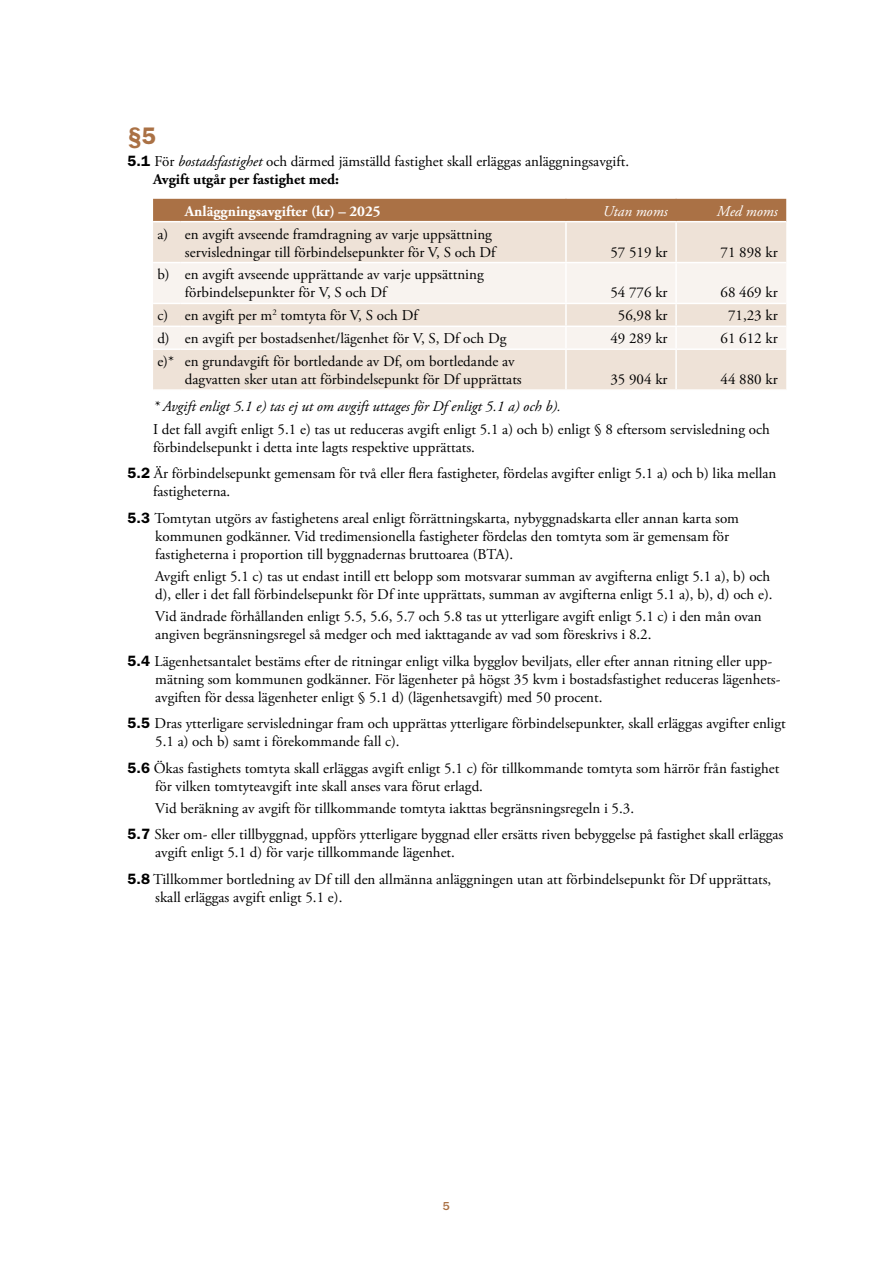
<style>
.page{position:relative;width:893px;height:1263px;background:#fff}
.page>*{position:absolute;margin:0;border:0;box-sizing:border-box;transform-origin:0 0}
.Rubrik_H2{font:600 24px "ITC Franklin Gothic Std";color:#aa7145}
.t1{font:15px/18px "Adobe Garamond Pro";color:#000}
.t2{font:italic 15px "Adobe Garamond Pro";color:#000}
.t3{font:700 15px "Adobe Garamond Pro";color:#fff}
.t4{font:700 15px "Adobe Garamond Pro";color:#000}
.t5{font:italic 15px "Adobe Garamond Pro";color:#fff}
.t6{font:500 12px "ITC Franklin Gothic Std";color:#aa7145}
.s1{font-family:"ITC Franklin Gothic Std";font-weight:600}
.s2{font-style:italic}
</style>
<div class="page">
<div style="left:153px;top:222px;width:633px;height:167px;background:#eee2d7"></div>
<svg style="left:153px;top:263px;width:633px;height:85px;fill:#f8f3ef"></svg>
<svg style="left:153px;top:262px;width:28px;height:1px"></svg>
<hr style="left:181px;top:262px;width:385px;height:1px;background:#fff">
<hr style="left:566px;top:262px;width:110px;height:1px;background:#fff">
<hr style="left:676px;top:262px;width:110px;height:1px;background:#fff">
<svg style="left:153px;top:303px;width:28px;height:1px"></svg>
<hr style="left:181px;top:303px;width:385px;height:1px;background:#fff">
<hr style="left:566px;top:303px;width:110px;height:1px;background:#fff">
<hr style="left:676px;top:303px;width:110px;height:1px;background:#fff">
<svg style="left:153px;top:326px;width:28px;height:1px"></svg>
<hr style="left:181px;top:326px;width:385px;height:1px;background:#fff">
<hr style="left:566px;top:326px;width:110px;height:1px;background:#fff">
<hr style="left:676px;top:326px;width:110px;height:1px;background:#fff">
<hr style="left:153px;top:348px;width:28px;height:2px;background:#fff">
<hr style="left:181px;top:348px;width:385px;height:2px;background:#fff">
<hr style="left:566px;top:348px;width:110px;height:2px;background:#fff">
<hr style="left:676px;top:348px;width:110px;height:2px;background:#fff">
<svg style="left:153px;top:199px;width:633px;height:23px;background:#ad774d"></svg>
<hr style="left:565px;top:222px;width:2px;height:40px;background:#fff">
<hr style="left:675px;top:222px;width:2px;height:40px;background:#fff">
<hr style="left:565px;top:263px;width:2px;height:40px;background:#fff">
<hr style="left:675px;top:263px;width:2px;height:40px;background:#fff">
<hr style="left:565px;top:304px;width:2px;height:22px;background:#fff">
<hr style="left:675px;top:304px;width:2px;height:22px;background:#fff">
<hr style="left:565px;top:327px;width:2px;height:21px;background:#fff">
<hr style="left:675px;top:327px;width:2px;height:21px;background:#fff">
<hr style="left:565px;top:350px;width:2px;height:39px;background:#fff">
<hr style="left:675px;top:350px;width:2px;height:39px;background:#fff">
<h2 class="Rubrik_H2" style="left:128px;top:122px;width:30px">§5</h2>
<p class="t1" style="left:128px;top:153px;width:503px"><span class="s1">5.1</span> För <span class="s2">bostadsfastighet</span> och därmed jämställd fastighet skall erläggas anläggningsavgift.</p>
<p class="t4" style="left:153px;top:171px;width:188px">Avgift utgår per fastighet med:</p>
<p class="t3" style="left:185px;top:202px;width:197px">Anläggningsavgifter (kr) – 2025</p>
<p class="t5" style="left:603px;top:202px;width:66px">Utan moms</p>
<p class="t5" style="left:717px;top:202px;width:62px">Med moms</p>
<p class="t1" style="left:157px;top:225px;width:12px">a)</p>
<p class="t1" style="left:185px;top:225px;width:312px">en avgift avseende framdragning av varje uppsättning servisledningar till förbindelsepunkter för V, S och Df</p>
<p class="t1" style="left:610px;top:243px;width:59px">57 519 kr</p>
<p class="t1" style="left:720px;top:243px;width:59px">71 898 kr</p>
<p class="t1" style="left:157px;top:266px;width:14px">b)</p>
<p class="t1" style="left:185px;top:266px;width:300px">en avgift avseende upprättande av varje uppsättning förbindelsepunkter för V, S och Df</p>
<p class="t1" style="left:610px;top:284px;width:59px">54 776 kr</p>
<p class="t1" style="left:720px;top:284px;width:59px">68 469 kr</p>
<p class="t1" style="left:157px;top:307px;width:12px">c)</p>
<p class="t1" style="left:185px;top:307px;width:234px">en avgift per m<sup>2</sup> tomtyta för V, S och Df</p>
<p class="t1" style="left:618px;top:307px;width:51px">56,98 kr</p>
<p class="t1" style="left:728px;top:307px;width:51px">71,23 kr</p>
<p class="t1" style="left:157px;top:330px;width:14px">d)</p>
<p class="t1" style="left:185px;top:330px;width:323px">en avgift per bostadsenhet/lägenhet för V, S, Df och Dg</p>
<p class="t1" style="left:610px;top:330px;width:59px">49 289 kr</p>
<p class="t1" style="left:720px;top:330px;width:59px">61 612 kr</p>
<p class="t1" style="left:157px;top:353px;width:18px">e)*</p>
<p class="t1" style="left:185px;top:353px;width:338px">en grundavgift för bortledande av Df, om bortledande av dagvatten sker utan att förbindelsepunkt för Df upprättats</p>
<p class="t1" style="left:610px;top:371px;width:59px">35 904 kr</p>
<p class="t1" style="left:720px;top:371px;width:59px">44 880 kr</p>
<p class="t2" style="left:153px;top:398px;width:409px">* Avgift enligt 5.1 e) tas ej ut om avgift uttages för Df enligt 5.1 a) och b).</p>
<p class="t1" style="left:153px;top:420px;width:618px">I det fall avgift enligt 5.1 e) tas ut reduceras avgift enligt 5.1 a) och b) enligt § 8 eftersom servisledning och förbindelsepunkt i detta inte lagts respektive upprättats.</p>
<p class="t1" style="left:153px;top:465px;width:625px;text-indent:-26px"><span class="s1">5.2</span> Är förbindelsepunkt gemensam för två eller flera fastigheter, fördelas avgifter enligt 5.1 a) och b) lika mellan fastigheterna.</p>
<p class="t1" style="left:155px;top:509px;width:585px;text-indent:-28px"><span class="s1">5.3</span> Tomtytan utgörs av fastighetens areal enligt förrättningskarta, nybyggnadskarta eller annan karta som kommunen godkänner. Vid tredimensionella fastigheter fördelas den tomtyta som är gemensam för fastigheterna i proportion till byggnadernas bruttoarea (BTA).</p>
<p class="t1" style="left:155px;top:568px;width:619px">Avgift enligt 5.1 c) tas ut endast intill ett belopp som motsvarar summan av avgifterna enligt 5.1 a), b) och d), eller i det fall förbindelsepunkt för Df inte upprättats, summan av avgifterna enligt 5.1 a), b), d) och e).</p>
<p class="t1" style="left:155px;top:608px;width:608px">Vid ändrade förhållanden enligt 5.5, 5.6, 5.7 och 5.8 tas ut ytterligare avgift enligt 5.1 c) i den mån ovan angiven begränsningsregel så medger och med iakttagande av vad som föreskrivs i 8.2.</p>
<p class="t1" style="left:155px;top:652px;width:627px;text-indent:-28px"><span class="s1">5.4</span> Lägenhetsantalet bestäms efter de ritningar enligt vilka bygglov beviljats, eller efter annan ritning eller upp&shy;mätning som kommunen godkänner. För lägenheter på högst 35 kvm i bostadsfastighet reduceras lägenhets&shy;avgiften för dessa lägenheter enligt § 5.1 d) (lägenhetsavgift) med 50 procent.</p>
<p class="t1" style="left:155px;top:715px;width:632px;text-indent:-28px"><span class="s1">5.5</span> Dras ytterligare servisledningar fram och upprättas ytterligare förbindelsepunkter, skall erläggas avgifter enligt<br>5.1 a) och b) samt i förekommande fall c).</p>
<p class="t1" style="left:155px;top:759px;width:626px;text-indent:-28px"><span class="s1">5.6</span> Ökas fastighets tomtyta skall erläggas avgift enligt 5.1 c) för tillkommande tomtyta som härrör från fastighet för vilken tomtyteavgift inte skall anses vara förut erlagd.</p>
<p class="t1" style="left:155px;top:800px;width:480px">Vid beräkning av avgift för tillkommande tomtyta iakttas begränsningsregeln i 5.3.</p>
<p class="t1" style="left:155px;top:826px;width:630px;text-indent:-28px"><span class="s1">5.7</span> Sker om- eller tillbyggnad, uppförs ytterligare byggnad eller ersätts riven bebyggelse på fastighet skall erläggas avgift enligt 5.1 d) för varje tillkommande lägenhet.</p>
<p class="t1" style="left:155px;top:871px;width:618px;text-indent:-28px"><span class="s1">5.8</span> Tillkommer bortledning av Df till den allmänna anläggningen utan att förbindelsepunkt för Df upprättats, skall erläggas avgift enligt 5.1 e).</p>
<p class="t6" style="left:443px;top:1199px;width:9px">5</p>
</div>
